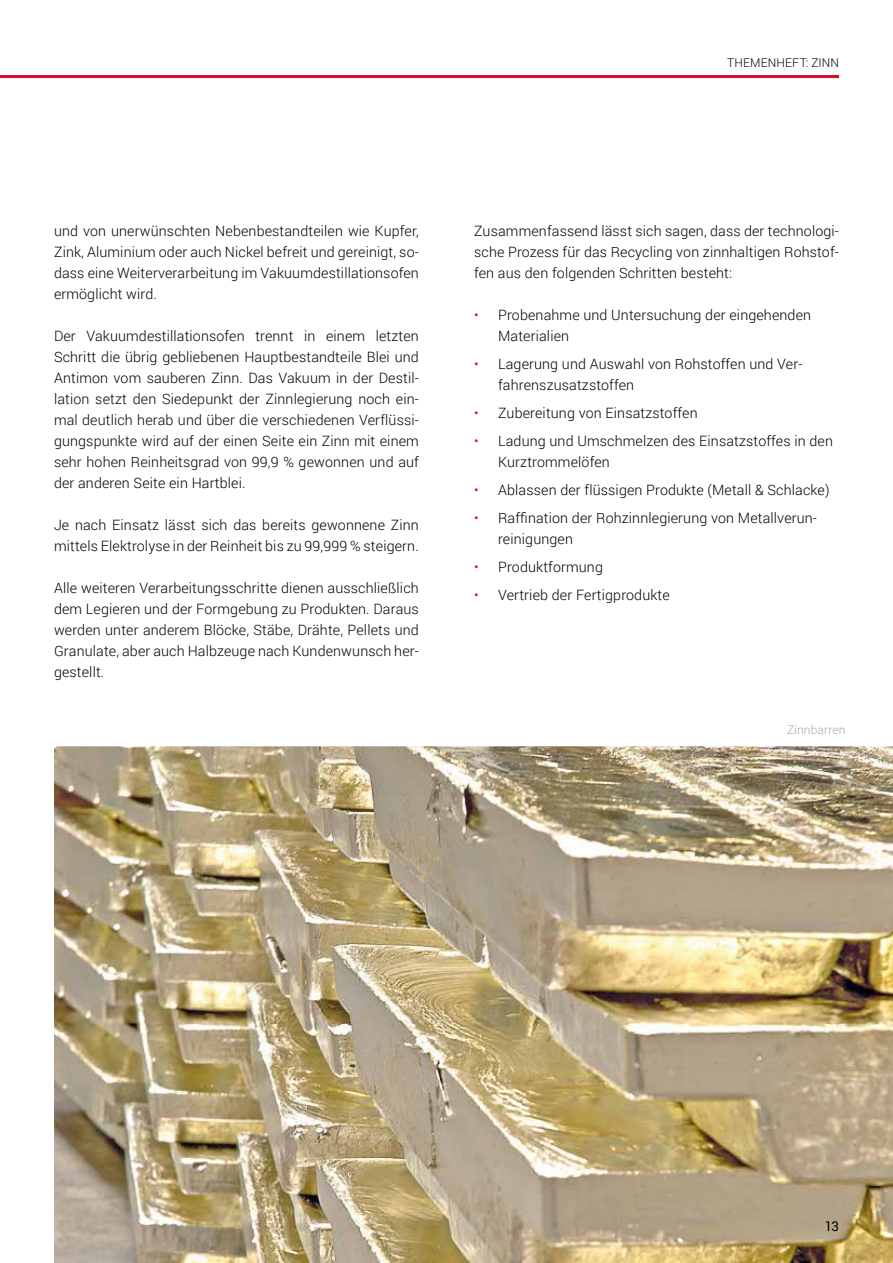
<style>
.page{position:relative;width:893px;height:1263px;background:#fff}
.page>*{position:absolute;margin:0;border:0;box-sizing:border-box;transform-origin:0 0}
.t1{font:300 14.25px/21px "Roboto";letter-spacing:.01em;color:#000}
.t2{font:13.5px "Roboto";color:#000}
.t3{font:300 12px "Roboto";letter-spacing:.01em;color:#000}
.t4{font:300 12px "Roboto";letter-spacing:.01em;color:#a8a8a7}
.s1{color:#d51130}
</style>
<div class="page">
<img style="left:54px;top:746px;width:839px;height:517px">
<hr style="left:0;top:75px;width:839px;height:3px;background:#d51130">
<p class="t3" style="left:727px;top:54px;width:113px">THEMENHEFT: ZINN</p>
<p class="t1" style="left:54px;top:220px;width:366px;text-align:justify">und von unerwünschten Nebenbestandteilen wie Kupfer, Zink, Aluminium oder auch Nickel befreit und gereinigt, so&shy;dass eine Weiterverarbeitung im Vakuumdestillationsofen ermöglicht wird.</p>
<p class="t1" style="left:54px;top:325px;width:366px;text-align:justify">Der Vakuumdestillationsofen trennt in einem letzten Schritt die übrig gebliebenen Hauptbestandteile Blei und Antimon vom sauberen Zinn. Das Vakuum in der Destil&shy;lation setzt den Siedepunkt der Zinnlegierung noch ein&shy;mal deutlich herab und über die verschiedenen Verflüssi&shy;gungspunkte wird auf der einen Seite ein Zinn mit einem sehr hohen Reinheitsgrad von 99,9 % gewonnen und auf der anderen Seite ein Hartblei.</p>
<p class="t1" style="left:54px;top:514px;width:366px">Je nach Einsatz lässt sich das bereits gewonnene Zinn mittels Elektrolyse in der Reinheit bis zu 99,999 % steigern.</p>
<p class="t1" style="left:54px;top:577px;width:366px;text-align:justify">Alle weiteren Verarbeitungsschritte dienen ausschließlich dem Legieren und der Formgebung zu Produkten. Daraus werden unter anderem Blöcke, Stäbe, Drähte, Pellets und Granulate, aber auch Halbzeuge nach Kundenwunsch her&shy;gestellt.</p>
<p class="t1" style="left:474px;top:220px;width:366px;text-align:justify">Zusammenfassend lässt sich sagen, dass der technologi&shy;sche Prozess für das Recycling von zinnhaltigen Rohstof&shy;fen aus den folgenden Schritten besteht:</p>
<p class="t1" style="left:498px;top:304px;width:314px;text-indent:-24px"><span class="s1">•</span> Probenahme und Untersuchung der eingehenden<br>Materialien</p>
<p class="t1" style="left:498px;top:353px;width:306px;text-indent:-24px"><span class="s1">•</span> Lagerung und Auswahl von Rohstoffen und Ver&shy;fahrenszusatzstoffen</p>
<p class="t1" style="left:474px;top:402px;width:225px"><span class="s1">•</span> Zubereitung von Einsatzstoffen</p>
<p class="t1" style="left:498px;top:430px;width:336px;text-indent:-24px"><span class="s1">•</span> Ladung und Umschmelzen des Einsatzstoffes in den<br>Kurztrommelöfen</p>
<p class="t1" style="left:474px;top:479px;width:357px"><span class="s1">•</span> Ablassen der flüssigen Produkte (Metall &amp; Schlacke)</p>
<p class="t1" style="left:498px;top:507px;width:320px;text-indent:-24px"><span class="s1">•</span> Raffination der Rohzinnlegierung von Metallverun&shy;reinigungen</p>
<p class="t1" style="left:474px;top:556px;width:130px"><span class="s1">•</span> Produktformung</p>
<p class="t1" style="left:474px;top:584px;width:197px"><span class="s1">•</span> Vertrieb der Fertigprodukte</p>
<p class="t4" style="left:787px;top:721px;width:60px">Zinnbarren</p>
<p class="t2" style="left:825px;top:1216px;width:16px">13</p>
<p class="t2" style="left:825px;top:1220px;width:16px">13</p>
</div>
